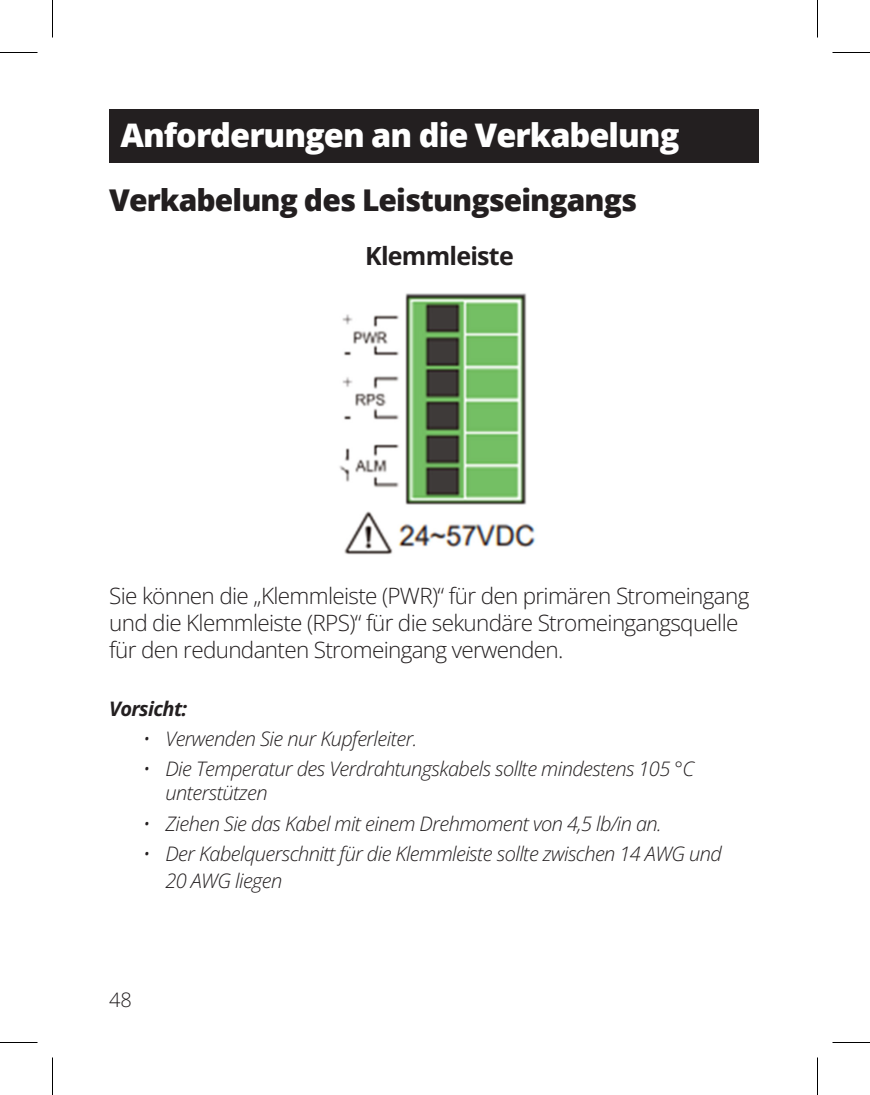
<style>
.page{position:relative;width:870px;height:1095px;background:#fff}
.page>*{position:absolute;margin:0;border:0;box-sizing:border-box;transform-origin:0 0}
.Page_Header_-_Black_Bar{font:800 32.5px "Open Sans";letter-spacing:-.03em;color:#fff}
.Subhead_-_Heavy_12pt{font:800 30px "Open Sans";letter-spacing:-.03em;color:#231f20}
.t1{font:700 25px "Open Sans";letter-spacing:-.03em;color:#231f20}
.t2{font:22.5px/27px "Open Sans";letter-spacing:-.03em;color:#231f20}
.t3{font:italic 20px/24px "Open Sans";letter-spacing:-.03em;color:#231f20}
.t4{font:italic 700 20px "Open Sans";letter-spacing:-.03em;color:#231f20}
.t5{font:20px "Open Sans";color:#231f20}
</style>
<div class="page">
<img style="left:339px;top:293px;width:197px;height:262px">
<div style="left:109px;top:109px;width:649px;height:54px;background:#231f20"></div>
<hr style="left:0;top:52px;width:38px;height:1px;background:#000">
<hr style="left:832px;top:52px;width:38px;height:1px;background:#000">
<hr style="left:0;top:1042px;width:38px;height:1px;background:#000">
<hr style="left:832px;top:1042px;width:38px;height:1px;background:#000">
<hr style="left:52px;top:0;width:1px;height:38px;background:#000">
<hr style="left:52px;top:1058px;width:1px;height:37px;background:#000">
<hr style="left:817px;top:0;width:1px;height:38px;background:#000">
<hr style="left:817px;top:1058px;width:1px;height:37px;background:#000">
<p class="Page_Header_-_Black_Bar" style="left:120px;top:111px;width:561px">Anforderungen an die Verkabelung</p>
<p class="Subhead_-_Heavy_12pt" style="left:109px;top:177px;width:529px">Verkabelung des Leistungseingangs</p>
<p class="t1" style="left:365px;top:239px;width:150px">Klemmleiste</p>
<p class="t2" style="left:109px;top:582px;width:642px">Sie können die „Klemmleiste (PWR)“ für den primären Stromeingang und die Klemmleiste (RPS)“ für die sekundäre Stromeingangsquelle für den redundanten Stromeingang verwenden.</p>
<p class="t4" style="left:109px;top:695px;width:80px">Vorsicht:</p>
<p class="t3" style="left:143px;top:726px;width:276px">• Verwenden Sie nur Kupferleiter.</p>
<p class="t3" style="left:165px;top:756px;width:530px;text-indent:-22px">• Die Temperatur des Verdrahtungskabels sollte mindestens 105 °C unterstützen</p>
<p class="t3" style="left:143px;top:811px;width:520px">• Ziehen Sie das Kabel mit einem Drehmoment von 4,5 lb/in an.</p>
<p class="t3" style="left:165px;top:840px;width:558px;line-height:27px;text-indent:-22px">• Der Kabelquerschnitt für die Klemmleiste sollte zwischen 14 AWG und<br>20 AWG liegen</p>
<p class="t5" style="left:109px;top:986px;width:24px">48</p>
</div>
